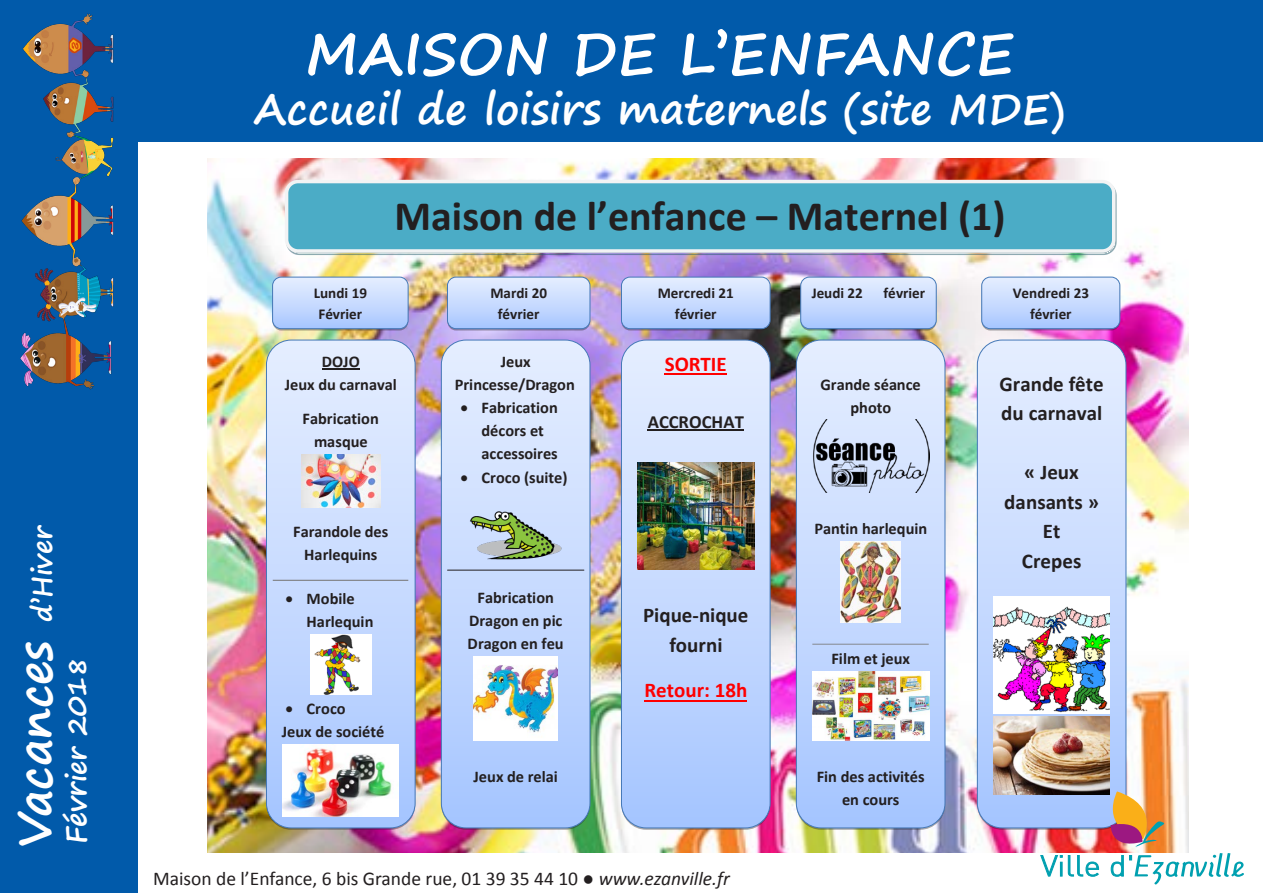
<style>
.page{position:relative;width:1263px;height:893px;background:#fff}
.page>*{position:absolute;margin:0;border:0;box-sizing:border-box;transform-origin:0 0}
.t1{font:700 57px "Segoe Print";color:#fff}
.t2{font:700 46.5px "Segoe Print";color:#fff}
.t3{font:700 42px "Segoe Print";color:#fff}
.t4{font:700 42px "Calibri";color:#231f20}
.t5{font:700 27px "Segoe Print";color:#fff}
.t6{font:700 21px/29.4px "Calibri";color:#231f20;text-align:center}
.t7{font:700 21px "Calibri";color:#f00}
.t8{font:19.5px "Calibri";color:#231f20}
.t9{font:700 18.6px "Calibri";color:#231f20}
.t10{font:700 16.35px/23px "Calibri";color:#231f20;text-align:center}
.t11{font:700 15.15px/21.3px "Calibri";color:#231f20;text-align:center}
.s1{font-size:27px}
.s2{font-size:28.5px}
.s3{font-style:italic}
</style>
<div class="page">
<div style="left:0;top:0;width:137px;height:893px;background:#015aaa"></div>
<div style="left:0;top:0;width:1263px;height:142px;background:#015aaa"></div>
<img style="left:20px;top:13px;width:94px;height:377px">
<img style="left:207px;top:158px;width:981px;height:694px">
<svg style="left:266px;top:340px;width:149px;height:488px;background:#cadcfd"></svg>
<div style="left:266px;top:340px;width:150px;height:488px;border:1px solid #4579b8;border-radius:25px"></div>
<hr style="left:322px;top:368px;width:38px;height:2px;background:#231f20">
<img style="left:301px;top:454px;width:79px;height:53px">
<img style="left:310px;top:634px;width:61px;height:61px">
<img style="left:283px;top:744px;width:116px;height:73px">
<svg style="left:441px;top:340px;width:149px;height:488px;background:#c7dafd"></svg>
<div style="left:441px;top:340px;width:149px;height:488px;border:1px solid #4579b8;border-radius:25px"></div>
<img style="left:468px;top:490px;width:95px;height:95px">
<img style="left:474px;top:656px;width:84px;height:84px">
<svg style="left:621px;top:340px;width:149px;height:488px;background:#c3d6fb"></svg>
<div style="left:621px;top:340px;width:149px;height:488px;border:1px solid #4579b8;border-radius:25px"></div>
<hr style="left:665px;top:373px;width:62px;height:2px;background:#f00">
<hr style="left:648px;top:430px;width:96px;height:1px;background:#231f20">
<img style="left:638px;top:462px;width:116px;height:107px">
<hr style="left:644px;top:700px;width:103px;height:1px;background:#f00">
<svg style="left:796px;top:340px;width:149px;height:488px;background:#c5d9fd"></svg>
<div style="left:796px;top:340px;width:149px;height:488px;border:1px solid #4579b8;border-radius:25px"></div>
<img style="left:812px;top:420px;width:117px;height:72px">
<img style="left:841px;top:541px;width:60px;height:81px">
<hr style="left:812px;top:644px;width:117px;height:1px;background:#808285">
<img style="left:812px;top:671px;width:117px;height:70px">
<svg style="left:977px;top:340px;width:149px;height:488px;background:#d0dffe"></svg>
<div style="left:977px;top:340px;width:149px;height:488px;border:1px solid #4579b8;border-radius:25px"></div>
<img style="left:993px;top:596px;width:117px;height:117px">
<img style="left:993px;top:717px;width:117px;height:77px">
<svg style="left:286px;top:182px;width:831px;height:73px;background:#a0a7b3"></svg>
<div style="left:285px;top:180px;width:830px;height:73px;background:#4bacc6;border:3px solid #f2f3f4;border-radius:12px"></div>
<svg style="left:273px;top:277px;width:135px;height:52px;background:#c6dafe"></svg>
<div style="left:272px;top:277px;width:137px;height:52px;border:1px solid #4579b8;border-radius:9px"></div>
<svg style="left:447px;top:277px;width:143px;height:52px;background:#c7dafe"></svg>
<div style="left:447px;top:277px;width:143px;height:52px;border:1px solid #4579b8;border-radius:9px"></div>
<svg style="left:621px;top:277px;width:149px;height:52px;background:#c6d9fe"></svg>
<div style="left:621px;top:277px;width:149px;height:52px;border:1px solid #4579b8;border-radius:9px"></div>
<svg style="left:801px;top:277px;width:135px;height:52px;background:#c7dafe"></svg>
<div style="left:800px;top:277px;width:137px;height:52px;border:1px solid #4579b8;border-radius:9px"></div>
<svg style="left:982px;top:277px;width:138px;height:52px;background:#c7dafe"></svg>
<div style="left:981px;top:277px;width:139px;height:52px;border:1px solid #4579b8;border-radius:9px"></div>
<hr style="left:273px;top:580px;width:135px;height:1px;background:#808285">
<hr style="left:447px;top:570px;width:137px;height:1px;background:#231f20">
<svg style="left:1039px;top:791px;width:205px;height:93px"></svg>
<p class="t2" style="left:-7px;top:848px;width:325px;rotate:-90deg">Vacances <span class="s1">d’Hiver</span></p>
<p class="t5" style="left:52px;top:844px;width:188px;rotate:-90deg"><span class="s2">Févr</span>ier 2018</p>
<p class="t1" style="left:305px;top:2px;width:710px">MAISON DE L’ENFANCE</p>
<p class="t3" style="left:254px;top:71px;width:813px">Accueil de loisirs maternels (site MDE)</p>
<p class="t4" style="left:395px;top:190px;width:612px">Maison de l’enfance – Maternel (1)</p>
<p class="t11" style="left:314px;top:283px;width:55px">Lundi 19<br>Février</p>
<p class="t11" style="left:490px;top:283px;width:58px">Mardi 20 février</p>
<p class="t11" style="left:658px;top:283px;width:78px">Mercredi 21 février</p>
<p class="t11" style="left:812px;top:282px;width:53px">Jeudi 22</p>
<p class="t11" style="left:883px;top:282px;width:43px">février</p>
<p class="t11" style="left:1013px;top:283px;width:78px">Vendredi 23 février</p>
<p class="t10" style="left:285px;top:350px;width:114px">DOJO<br>Jeux du carnaval</p>
<p class="t10" style="left:303px;top:407px;width:78px">Fabrication masque</p>
<p class="t10" style="left:293px;top:520px;width:97px">Farandole des<br>Harlequins</p>
<p class="t10" style="left:307px;top:587px;width:68px;text-align:left;text-indent:-21px">• Mobile<br>Harlequin</p>
<p class="t10" style="left:282px;top:697px;width:104px;text-align:left">• Croco<br>Jeux de société</p>
<p class="t10" style="left:455px;top:350px;width:122px">Jeux<br>Princesse/Dragon</p>
<p class="t10" style="left:481px;top:396px;width:78px;text-align:left;text-indent:-21px">• Fabrication décors et accessoires</p>
<p class="t10" style="left:460px;top:466px;width:108px">• Croco (suite)</p>
<p class="t10" style="left:468px;top:586px;width:98px">Fabrication<br>Dragon en pic<br>Dragon en feu</p>
<p class="t10" style="left:473px;top:765px;width:86px">Jeux de relai</p>
<p class="t7" style="left:665px;top:351px;width:63px">SORTIE</p>
<p class="t9" style="left:648px;top:410px;width:98px">ACCROCHAT</p>
<p class="t6" style="left:643px;top:600px;width:107px">Pique-nique fourni</p>
<p class="t7" style="left:644px;top:677px;width:104px">Retour: 18h</p>
<p class="t8" style="left:153px;top:866px;width:578px">Maison de l’Enfance, 6 bis Grande rue, 01 39 35 44 10 ● <span class="s3">www.ezanville.fr</span></p>
<p class="t10" style="left:820px;top:373px;width:102px">Grande séance photo</p>
<p class="t10" style="left:814px;top:517px;width:114px">Pantin harlequin</p>
<p class="t10" style="left:831px;top:647px;width:80px">Film et jeux</p>
<p class="t10" style="left:817px;top:765px;width:109px">Fin des activités en cours</p>
<p class="t6" style="left:999px;top:369px;width:106px;text-align:left">Grande fête du carnaval</p>
<p class="t6" style="left:1004px;top:457px;width:96px">« Jeux dansants »<br>Et<br>Crepes</p>
</div>
